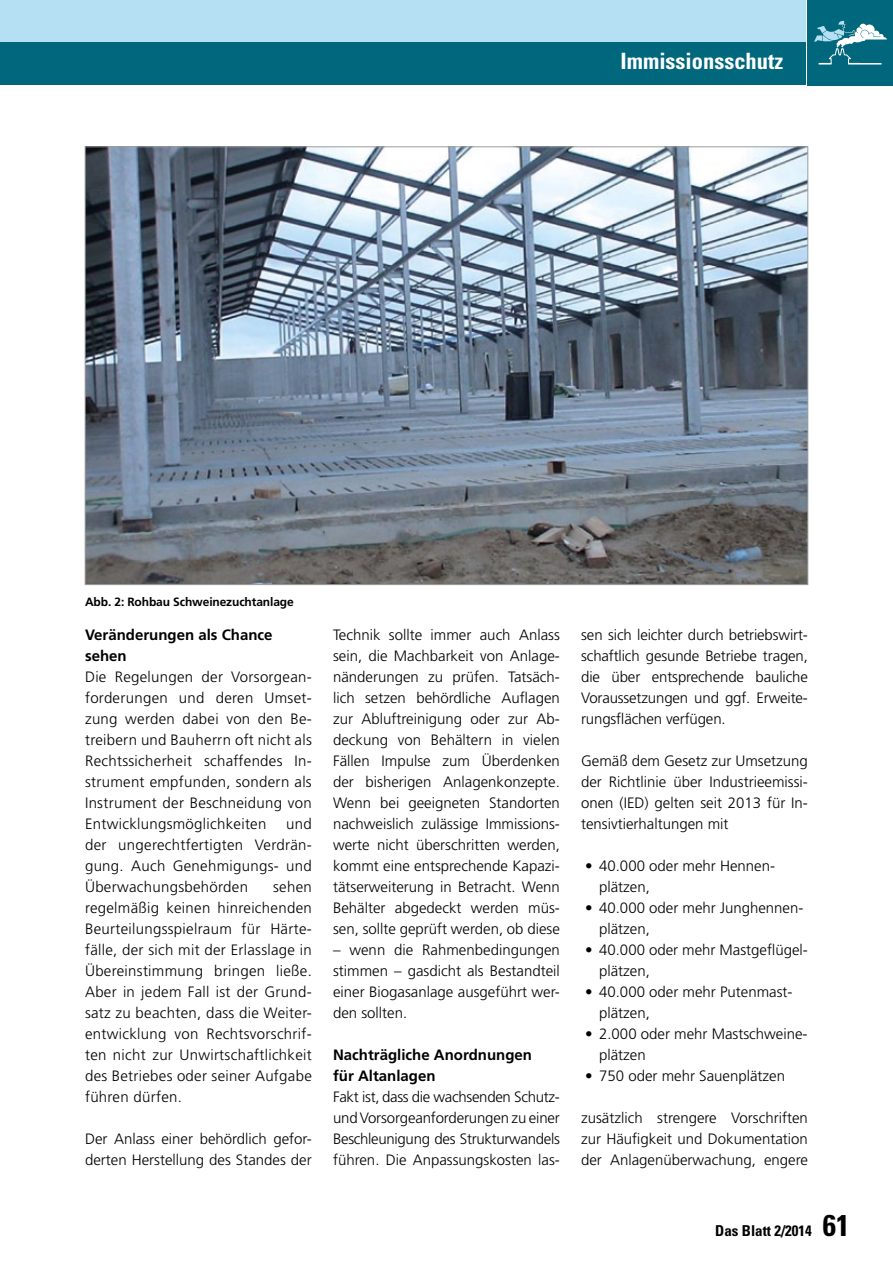
<style>
.page{position:relative;width:893px;height:1263px;background:#fff}
.page>*{position:absolute;margin:0;border:0;box-sizing:border-box;transform-origin:0 0}
.t1{font:700 condensed 22.5px "Univers";color:#fff}
.t2{font:300 15px/21px "Frutiger LT";color:#000;text-align:justify}
.t3{font:700 15px/21px "Frutiger LT";color:#000}
.t4{font:700 condensed 15px "Univers";color:#000}
.t5{font:700 12px "Frutiger LT";letter-spacing:-.01em;color:#000}
.s1{font-size:30px}
</style>
<div class="page">
<div style="left:0;top:0;width:806px;height:43px;background:#b5e0f4"></div>
<div style="left:0;top:43px;width:806px;height:42px;background:#00677c"></div>
<div style="left:808px;top:0;width:85px;height:85px;background:#00677c"></div>
<svg style="left:814px;top:21px;width:73px;height:44px"></svg>
<img style="left:87px;top:149px;width:719px;height:434px">
<h1 class="t1" style="left:621px;top:47px;width:164px">Immissionsschutz</h1>
<p class="t5" style="left:85px;top:595px;width:210px">Abb. 2: Rohbau Schweinezuchtanlage</p>
<p class="t3" style="left:85px;top:625px;width:189px">Veränderungen als Chance sehen</p>
<p class="t2" style="left:85px;top:667px;width:228px">Die Regelungen der Vorsorgean&shy;forderungen und deren Umset&shy;zung werden dabei von den Be&shy;treibern und Bauherrn oft nicht als Rechtssicherheit schaffendes In&shy;strument empfunden, sondern als Instrument der Beschneidung von Entwicklungsmöglichkeiten</p>
<p class="t2" style="left:85px;top:814px;width:228px;text-indent:201px">und der ungerechtfertigten Verdrän&shy;gung. Auch Genehmigungs- und Überwachungsbehörden</p>
<p class="t2" style="left:85px;top:877px;width:228px;text-indent:188px">sehen regelmäßig keinen hinreichenden Beurteilungsspielraum für Härte&shy;fälle, der sich mit der Erlasslage in Übereinstimmung bringen ließe.<br>Aber in jedem Fall ist der Grund&shy;satz zu beachten, dass die Weiter&shy;entwicklung von Rechtsvorschrif&shy;ten nicht zur Unwirtschaftlichkeit des Betriebes oder seiner Aufgabe führen dürfen.</p>
<p class="t2" style="left:85px;top:1129px;width:228px">Der Anlass einer behördlich gefor&shy;derten Herstellung des Standes der</p>
<p class="t2" style="left:333px;top:625px;width:228px">Technik sollte immer auch Anlass sein, die Machbarkeit von Anlage&shy;nänderungen zu prüfen. Tatsäch&shy;lich setzen behördliche Auflagen zur Abluftreinigung oder zur Ab&shy;deckung von Behältern in vielen Fällen Impulse zum Überdenken der bisherigen Anlagenkonzepte.<br>Wenn bei geeigneten Standorten nachweislich zulässige Immissions&shy;werte nicht überschritten werden, kommt eine entsprechende Kapazi&shy;tätserweiterung in Betracht. Wenn Behälter abgedeckt werden müs&shy;sen, sollte geprüft werden, ob diese</p>
<p class="t2" style="left:333px;top:940px;width:228px">– wenn die Rahmenbedingungen stimmen – gasdicht als Bestandteil einer Biogasanlage ausgeführt wer&shy;den sollten.</p>
<p class="t3" style="left:333px;top:1045px;width:200px">Nachträgliche Anordnungen für Altanlagen</p>
<p class="t2" style="left:333px;top:1087px;width:228px">Fakt ist, dass die wachsenden Schutz&shy;und Vorsorgeanforderungen zu einer Beschleunigung des Strukturwandels führen. Die Anpassungskosten las-</p>
<p class="t2" style="left:581px;top:625px;width:228px">sen sich leichter durch betriebswirt&shy;schaftlich gesunde Betriebe tragen, die über entsprechende bauliche Voraussetzungen und ggf. Erweite&shy;rungsflächen verfügen.</p>
<p class="t2" style="left:581px;top:751px;width:228px">Gemäß dem Gesetz zur Umsetzung der Richtlinie über Industrieemissi&shy;onen (IED) gelten seit 2013 für In&shy;tensivtierhaltungen mit</p>
<p class="t2" style="left:599px;top:856px;width:177px;text-indent:-18px">➢• 40.000 oder mehr Hennen&shy;plätzen,</p>
<p class="t2" style="left:599px;top:898px;width:206px;text-indent:-18px">➢• 40.000 oder mehr Junghennen&shy;plätzen,</p>
<p class="t2" style="left:599px;top:940px;width:210px;text-indent:-18px">➢• 40.000 oder mehr Mastgeflügel&shy;plätzen,</p>
<p class="t2" style="left:599px;top:982px;width:195px;text-indent:-18px">➢• 40.000 oder mehr Putenmast&shy;plätzen,</p>
<p class="t2" style="left:599px;top:1024px;width:210px;text-indent:-18px">➢• 2.000 oder mehr Mastschweine&shy;plätzen</p>
<p class="t2" style="left:581px;top:1066px;width:205px">➢• 750 oder mehr Sauenplätzen</p>
<p class="t2" style="left:581px;top:1108px;width:228px">zusätzlich strengere Vorschriften zur Häufigkeit und Dokumentation der Anlagenüberwachung, engere</p>
<p class="t4" style="left:715px;top:1221px;width:136px">Das Blatt 2/2014 <span class="s1">61</span></p>
</div>
